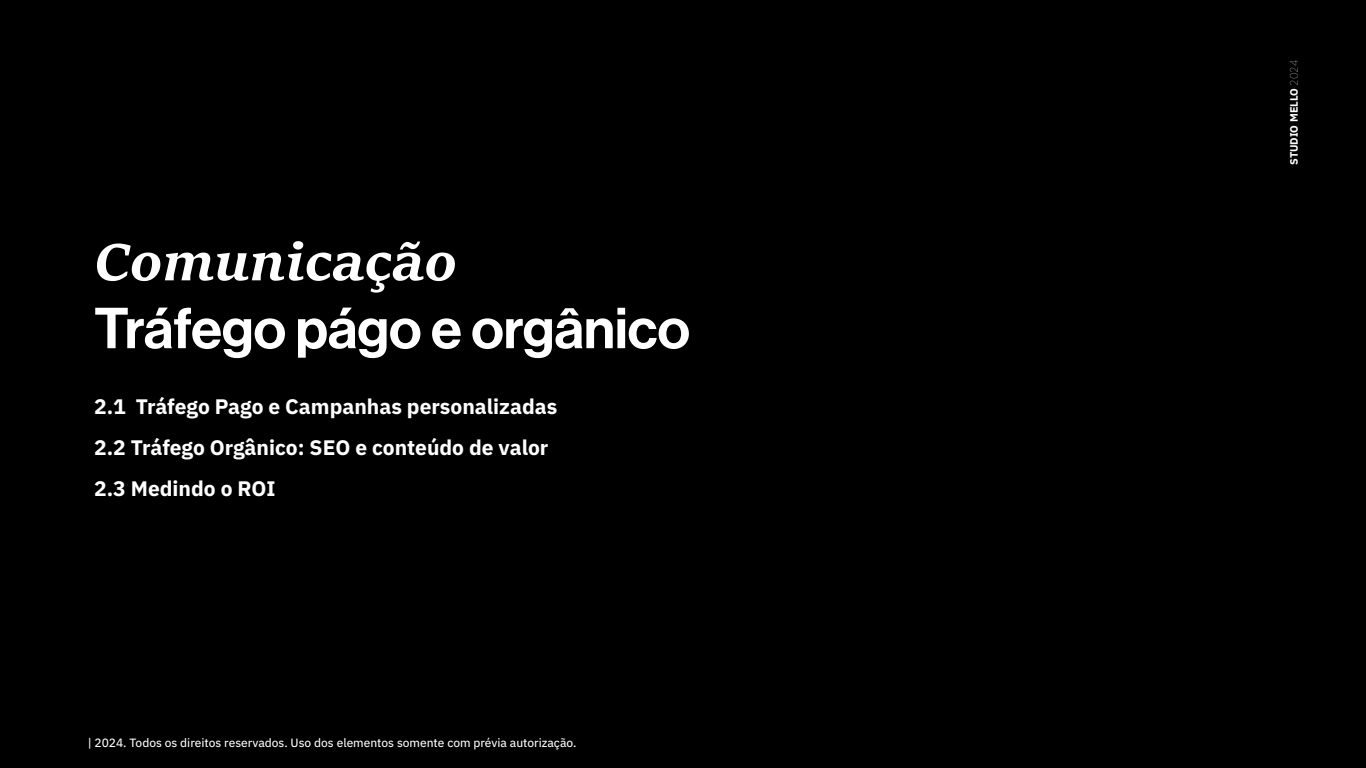
<style>
.page{position:relative;width:1366px;height:768px;background:#000}
.page>*{position:absolute;margin:0;border:0;box-sizing:border-box;transform-origin:0 0}
.t1{font:56.6px "N Haas Grotesk DS Pro 65 Md";color:#fff}
.t2{font:italic 700 56.6px "Sitka Text";color:#fff}
.t3{font:700 21px/41px "IBM Plex Sans";color:#fff}
.t4{font:12px "IBM Plex Sans Text";color:#fff}
.t5{font:700 10.8px "IBM Plex Sans";color:#fff}
.s1{font-weight:100}
</style>
<div class="page">
<h1 class="t2" style="left:94px;top:217px;width:364px">Comunicação</h1>
<h1 class="t1" style="left:94px;top:296px;width:597px">Tráfego págo e orgânico</h1>
<p class="t3" style="left:94px;top:385px;width:465px">2.1 Tráfego Pago e Campanhas personalizadas<br>2.2 Tráfego Orgânico: SEO e conteúdo de valor<br>2.3 Medindo o ROI</p>
<p class="t4" style="left:88px;top:733px;width:490px">| 2024. Todos os direitos reservados. Uso dos elementos somente com prévia autorização.</p>
<p class="t5" style="left:1285px;top:165px;width:106px;rotate:-90deg">STUDIO MELLO <span class="s1">2024</span></p>
</div>
